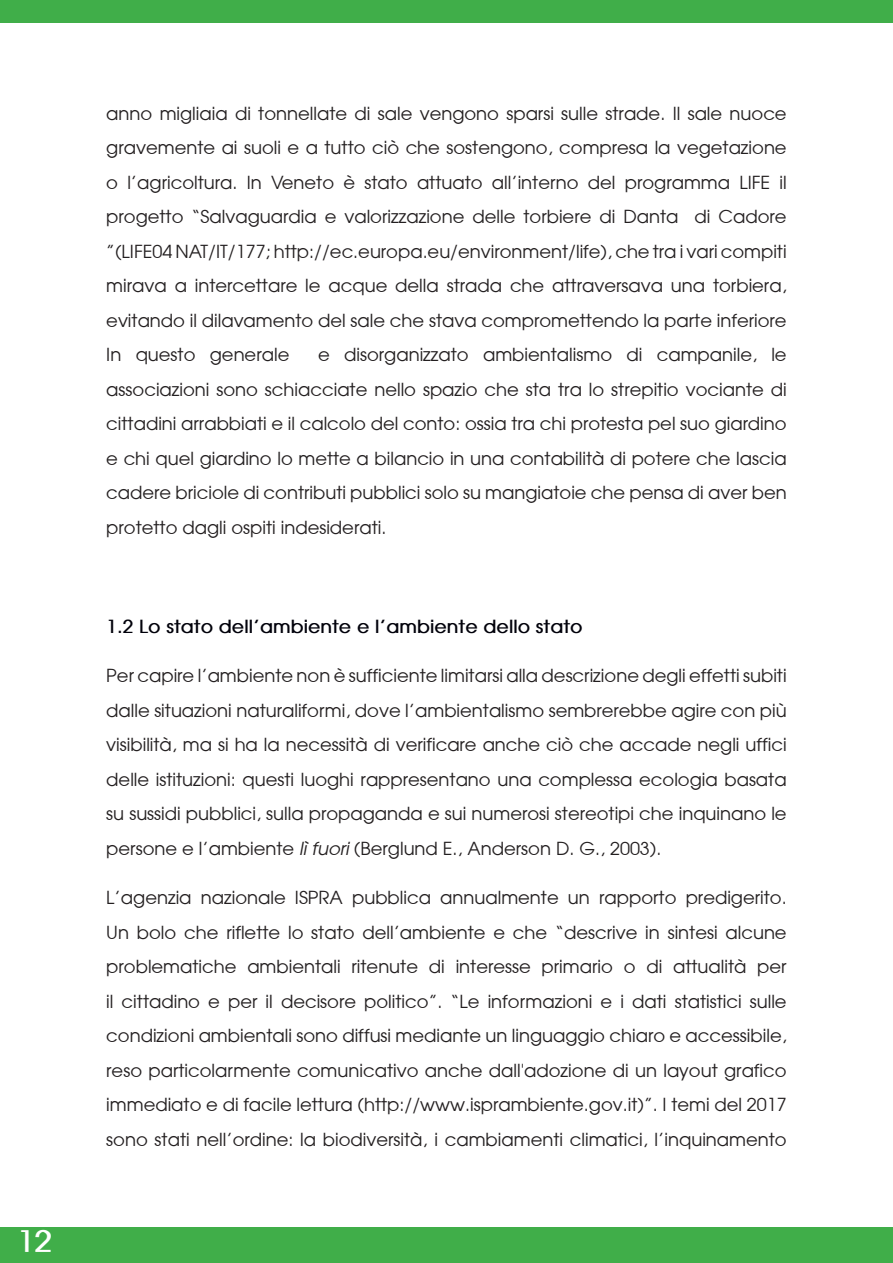
<style>
.page{position:relative;width:893px;height:1263px;background:#fff}
.page>*{position:absolute;margin:0;border:0;box-sizing:border-box;transform-origin:0 0}
.t1{font:700 33px "Avant Garde";color:#fff}
.t2{font:18px/34.5px "Avant Garde";color:#231f20;text-align:justify}
.Titolo_mio_2{font:700 18px "Avant Garde";color:#00000a}
.s1{font-style:italic}
</style>
<div class="page">
<div style="left:0;top:0;width:893px;height:23px;background:#40ae49"></div>
<div style="left:0;top:1227px;width:893px;height:36px;background:#40ae49"></div>
<h1 class="t1" style="left:17px;top:1228px;width:37px">12</h1>
<p class="t2" style="left:106px;top:96px;width:682px">anno migliaia di tonnellate di sale vengono sparsi sulle strade. Il sale nuoce gravemente ai suoli e a tutto ciò che sostengono, compresa la vegetazione o l’agricoltura. In Veneto è stato attuato all’interno del programma LIFE il progetto “Salvaguardia e valorizzazione delle torbiere di Danta di Cadore ”(LIFE04 NAT/IT/177; http://ec.europa.eu/environment/life), che tra i vari compiti mirava a intercettare le acque della strada che attraversava una torbiera, evitando il dilavamento del sale che stava compromettendo la parte inferiore In questo generale</p>
<p class="t2" style="left:106px;top:337px;width:682px;text-indent:212px">e disorganizzato ambientalismo di campanile, le associazioni sono schiacciate nello spazio che sta tra lo strepitio vociante di cittadini arrabbiati e il calcolo del conto: ossia tra chi protesta pel suo giardino e chi quel giardino lo mette a bilancio in una contabilità di potere che lascia cadere briciole di contributi pubblici solo su mangiatoie che pensa di aver ben protetto dagli ospiti indesiderati.</p>
<p class="Titolo_mio_2" style="left:106px;top:615px;width:478px">1.2 Lo stato dell’ambiente e l’ambiente dello stato</p>
<p class="t2" style="left:106px;top:658px;width:682px">Per capire l’ambiente non è sufficiente limitarsi alla descrizione degli effetti subiti dalle situazioni naturaliformi, dove l’ambientalismo sembrerebbe agire con più visibilità, ma si ha la necessità di verificare anche ciò che accade negli uffici delle istituzioni: questi luoghi rappresentano una complessa ecologia basata su sussidi pubblici, sulla propaganda e sui numerosi stereotipi che inquinano le persone e l’ambiente <span class="s1">lì fuori</span> (Berglund E., Anderson D. G., 2003).</p>
<p class="t2" style="left:106px;top:880px;width:682px">L’agenzia nazionale ISPRA pubblica annualmente un rapporto predigerito.<br>Un bolo che riflette lo stato dell’ambiente e che “descrive in sintesi alcune problematiche ambientali ritenute di interesse primario o di attualità per il cittadino e per il decisore politico”. “Le informazioni e i dati statistici sulle condizioni ambientali sono diffusi mediante un linguaggio chiaro e accessibile, reso particolarmente comunicativo anche dall'adozione di un layout grafico immediato e di facile lettura (http://www.isprambiente.gov.it)”. I temi del 2017 sono stati nell’ordine: la biodiversità, i cambiamenti climatici, l’inquinamento</p>
</div>
